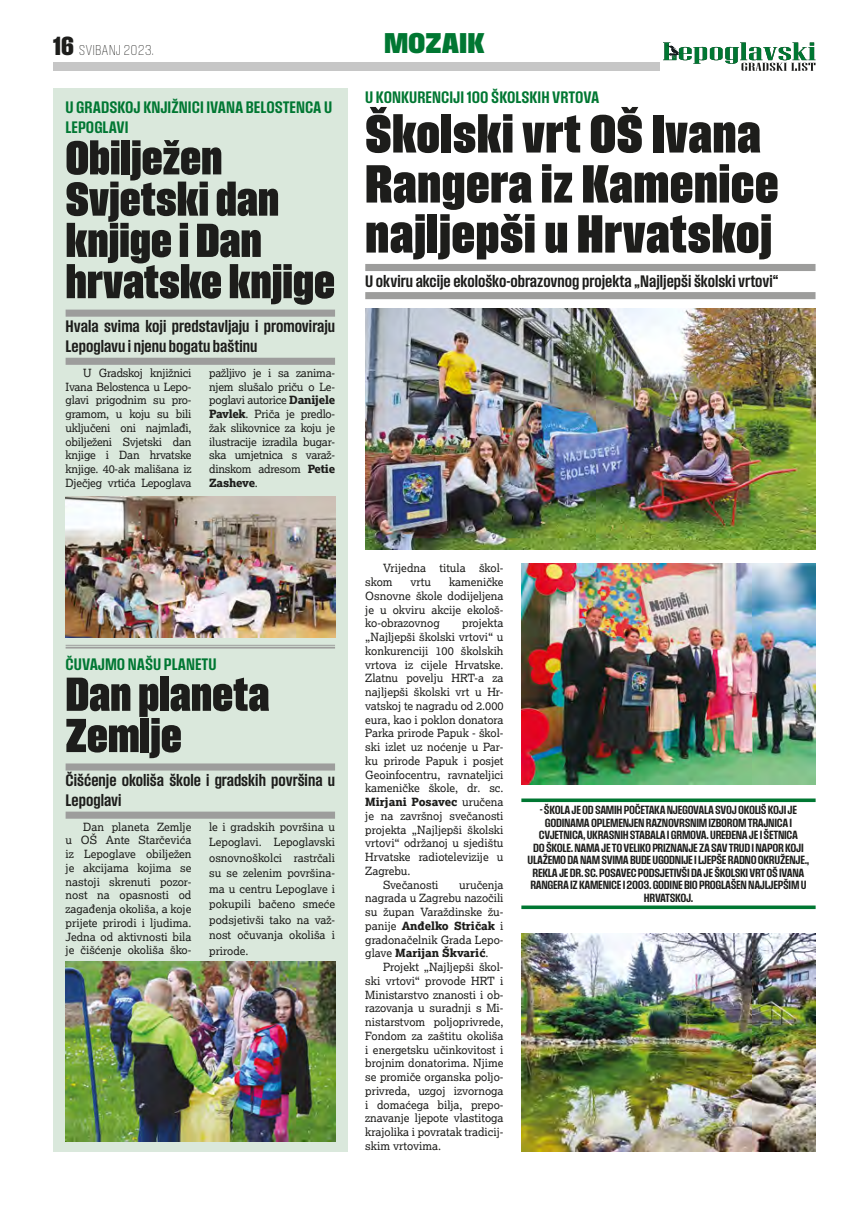
<style>
.page{position:relative;width:851px;height:1205px;background:#fff}
.page>*{position:absolute;margin:0;border:0;box-sizing:border-box;transform-origin:0 0}
.t1{font:56.25px/50px "Field Gothic No.47 XX Bold Cond";letter-spacing:.01em;color:#1d1d1b}
.t2{font:50px/41.2px "Field Gothic No.47 XX Bold Cond";color:#1d1d1b}
.t3{font:30px "Field Gothic No.56 X Bold Compact";color:#007732}
.t4{font:17.5px/20px "Field Gothic No.44 Demi Cond";color:#1d1d1b}
.t5{font:17.5px/20px "Field Gothic No.44 Demi Cond";color:#007732}
.t6{font:15px "Field Gothic No.40 X Light Cond";color:#1d1d1b}
.t7{font:12.5px/12.5px "Field Gothic No.44 Demi Cond";letter-spacing:-.025em;color:#1d1d1b;text-align:center}
.t8{font:11.25px/13.8px "Lexia";color:#1d1d1b;text-align:justify}
.t9{font:800 11.25px "Lexia";color:#1d1d1b}
.s1{font-family:"Field Gothic No.46 X Bold Cond";font-size:27.5px}
.s2{font-weight:800}
.s3{font-weight:400}
</style>
<div class="page">
<svg style="left:663px;top:43px;width:152px;height:28px"></svg>
<div style="left:53px;top:62px;width:606px;height:9px;background:#c6c6c6"></div>
<div style="left:53px;top:89px;width:294px;height:1063px;background:#dae8dc"></div>
<div style="left:66px;top:811px;width:269px;height:8px;background:#9d9d9c"></div>
<div style="left:66px;top:763px;width:269px;height:7px;background:#9d9d9c"></div>
<div style="left:66px;top:358px;width:269px;height:7px;background:#9d9d9c"></div>
<div style="left:66px;top:310px;width:269px;height:7px;background:#9d9d9c"></div>
<div style="left:365px;top:292px;width:450px;height:7px;background:#9d9d9c"></div>
<div style="left:365px;top:264px;width:450px;height:7px;background:#9d9d9c"></div>
<svg style="left:521px;top:798px;width:294px;height:4px"></svg>
<svg style="left:521px;top:905px;width:294px;height:4px"></svg>
<img style="left:365px;top:309px;width:450px;height:240px">
<img style="left:521px;top:933px;width:294px;height:219px">
<img style="left:521px;top:563px;width:294px;height:221px">
<img style="left:65px;top:962px;width:270px;height:179px">
<hr style="left:66px;top:645px;width:269px;height:1px;background:#9d9d9c">
<hr style="left:66px;top:647px;width:269px;height:1px;background:#9d9d9c">
<img style="left:66px;top:497px;width:269px;height:141px">
<h3 class="t6" style="left:53px;top:42px;width:102px"><span class="s1">16</span> SVIBANJ 2023.</h3>
<h3 class="t3" style="left:384px;top:27px;width:102px">MOZAIK</h3>
<h3 class="t5" style="left:66px;top:97px;width:268px">U GRADSKOJ KNJIŽNICI IVANA BELOSTENCA U<br>LEPOGLAVI</h3>
<h2 class="t2" style="left:66px;top:136px;width:271px">Obilježen<br>Svjetski dan knjige i Dan hrvatske knjige</h2>
<h3 class="t4" style="left:66px;top:316px;width:271px">Hvala svima koji predstavljaju i promoviraju<br>Lepoglavu i njenu bogatu baštinu</h3>
<p class="t8" style="left:66px;top:365px;width:127px;text-indent:18px">U Gradskoj knjižnici Ivana Belostenca u Lepo&shy;glavi prigodnim su pro&shy;gramom, u koju su bili uključeni oni najmlađi, obilježeni Svjetski dan knjige i Dan hrvatske knjige. 40-ak mališana iz Dječjeg vrtića Lepoglava</p>
<p class="t8" style="left:209px;top:365px;width:127px">pažljivo je i sa zanima&shy;njem slušalo priču o Le&shy;poglavi autorice <span class="s2">Danijele Pavlek</span>. Priča je predlo&shy;žak slikovnice za koju je ilustracije izradila bugar&shy;ska umjetnica s varaž&shy;dinskom adresom <span class="s2">Petie Zasheve</span>.</p>
<h3 class="t5" style="left:66px;top:653px;width:152px">ČUVAJMO NAŠU PLANETU</h3>
<h2 class="t2" style="left:66px;top:672px;width:205px">Dan planeta<br>Zemlje</h2>
<h3 class="t4" style="left:66px;top:770px;width:271px">Čišćenje okoliša škole i gradskih površina u<br>Lepoglavi</h3>
<p class="t8" style="left:66px;top:819px;width:127px;text-indent:18px">Dan planeta Zemlje u OŠ Ante Starčevića iz Lepoglave obilježen je akcijama kojima se nastoji skrenuti pozor&shy;nost na opasnosti od zagađenja okoliša, a koje prijete prirodi i ljudima.<br>Jedna od aktivnosti bila je čišćenje okoliša ško-</p>
<p class="t8" style="left:209px;top:818px;width:127px;line-height:15.5px">le i gradskih površina u Lepoglavi. Lepoglavski osnovnoškolci rastrčali su se zelenim površina&shy;ma u centru Lepoglave i pokupili bačeno smeće podsjetivši tako na važ&shy;nost očuvanja okoliša i prirode.</p>
<h3 class="t5" style="left:365px;top:86px;width:235px">U KONKURENCIJI 100 ŠKOLSKIH VRTOVA</h3>
<h1 class="t1" style="left:365px;top:107px;width:415px">Školski vrt OŠ Ivana<br>Rangera iz Kamenice najljepši u Hrvatskoj</h1>
<h3 class="t4" style="left:365px;top:271px;width:414px">U okviru akcije ekološko-obrazovnog projekta „Najljepši školski vrtovi“</h3>
<p class="t8" style="left:365px;top:561px;width:140px;text-indent:18px">Vrijedna titula škol&shy;skom</p>
<p class="t8" style="left:365px;top:575px;width:140px;text-indent:84px">kameničke Osnovne škole dodijeljena je u okviru akcije ekološ&shy;ko-obrazovnog</p>
<p class="t8" style="left:410px;top:575px;width:22px">vrtu</p>
<p class="t8" style="left:462px;top:616px;width:43px">projekta</p>
<p class="t8" style="left:365px;top:630px;width:140px">„Najljepši školski vrtovi“ u</p>
<p class="t8" style="left:365px;top:644px;width:140px">konkurenciji 100 školskih</p>
<p class="t8" style="left:365px;top:657px;width:140px">vrtova iz cijele Hrvatske.</p>
<p class="t8" style="left:365px;top:671px;width:140px">Zlatnu povelju HRT-a za</p>
<p class="t8" style="left:365px;top:685px;width:140px">najljepši školski vrt u Hr-</p>
<p class="t8" style="left:365px;top:699px;width:140px">vatskoj te nagradu od 2.000</p>
<p class="t8" style="left:365px;top:712px;width:140px">eura, kao i poklon donatora</p>
<p class="t8" style="left:365px;top:726px;width:140px">Parka prirode Papuk - škol-</p>
<p class="t8" style="left:365px;top:740px;width:140px">ski izlet uz noćenje u Par-</p>
<p class="t8" style="left:365px;top:754px;width:140px">ku prirode Papuk i posjet</p>
<p class="t8" style="left:365px;top:767px;width:140px">Geoinfocentru, ravnateljici</p>
<p class="t8" style="left:365px;top:781px;width:140px">kameničke škole, dr. sc.</p>
<p class="t9" style="left:365px;top:795px;width:140px">Mirjani Posavec <span class="s3">uručena</span></p>
<p class="t8" style="left:365px;top:809px;width:140px">je na završnoj svečanosti</p>
<p class="t8" style="left:365px;top:822px;width:140px">projekta „Najljepši školski</p>
<p class="t8" style="left:365px;top:836px;width:140px">vrtovi“ održanoj u sjedištu</p>
<p class="t8" style="left:365px;top:850px;width:140px">Hrvatske radiotelevizije u</p>
<p class="t8" style="left:365px;top:864px;width:47px">Zagrebu.</p>
<p class="t8" style="left:383px;top:877px;width:57px">Svečanosti</p>
<p class="t8" style="left:365px;top:877px;width:140px;text-indent:94px">uručenja nagrada u Zagrebu nazočili su župan Varaždinske žu&shy;panije <span class="s2">Anđelko Stričak</span> i gradonačelnik Grada Lepo&shy;glave <span class="s2">Marijan Škvarić</span>.</p>
<p class="t8" style="left:365px;top:960px;width:140px;text-indent:18px">Projekt „Najljepši škol&shy;ski vrtovi“ provode HRT i Ministarstvo znanosti i ob&shy;razovanja u suradnji s Mi&shy;nistarstvom poljoprivrede, Fondom za zaštitu okoliša i energetsku učinkovitost i brojnim donatorima. Njime se promiče organska poljo&shy;privreda, uzgoj izvornoga i domaćega bilja, prepo&shy;znavanje ljepote vlastitoga krajolika i povratak tradicij&shy;skim vrtovima.</p>
<p class="t7" style="left:527px;top:804px;width:283px">- ŠKOLA JE OD SAMIH POČETAKA NJEGOVALA SVOJ OKOLIŠ KOJI JE GODINAMA OPLEMENJEN RAZNOVRSNIM IZBOROM TRAJNICA I CVJETNICA, UKRASNIH STABALA I GRMOVA. UREĐENA JE I ŠETNICA<br>DO ŠKOLE. NAMA JE TO VELIKO PRIZNANJE ZA SAV TRUD I NAPOR KOJI ULAŽEMO DA NAM SVIMA BUDE UGODNIJE I LJEPŠE RADNO OKRUŽENJE., REKLA JE DR. SC. POSAVEC PODSJETIVŠI DA JE ŠKOLSKI VRT OŠ IVANA RANGERA IZ KAMENICE I 2003. GODINE BIO PROGLAŠEN NAJLJEPŠIM U HRVATSKOJ.</p>
</div>
